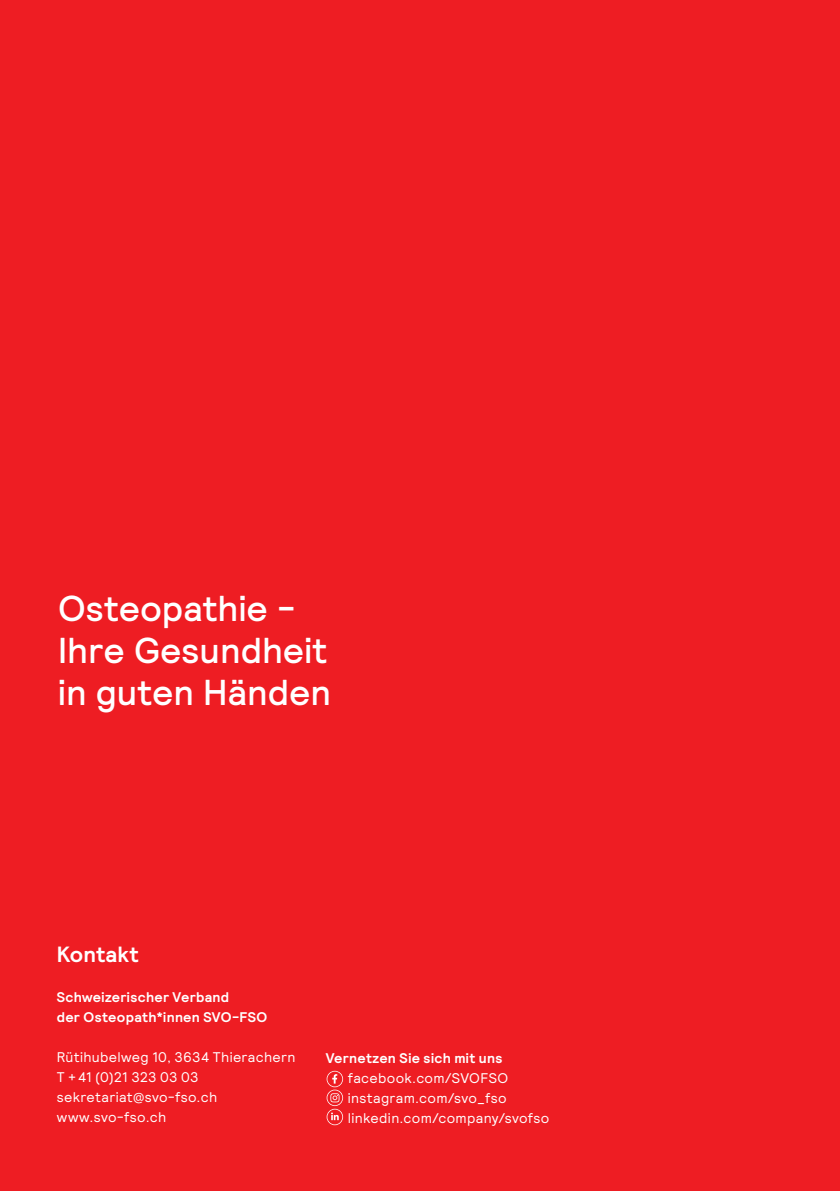
<style>
.page{position:relative;width:840px;height:1191px;background:#fff}
.page>*{position:absolute;margin:0;border:0;box-sizing:border-box;transform-origin:0 0}
.t1{font:500 36px/42px "Relative";color:#fff}
.t2{font:700 22px "Relative";letter-spacing:.005em;color:#fff}
.t3{font:14px/20px "Relative";letter-spacing:.02em;color:#fff}
.t4{font:700 14px/20px "Relative";letter-spacing:.02em;color:#fff}
</style>
<div class="page">
<div style="left:0;top:0;width:839px;height:1191px;background:#ee1d23"></div>
<svg style="left:326px;top:1070px;width:17px;height:55px"></svg>
<h1 class="t1" style="left:58px;top:586px;width:274px">Osteopathie -<br>Ihre Gesundheit in guten Händen</h1>
<h2 class="t2" style="left:57px;top:940px;width:83px">Kontakt</h2>
<p class="t4" style="left:57px;top:987px;width:212px">Schweizerischer Verband<br>der Osteopath*innen SVO-FSO</p>
<p class="t3" style="left:57px;top:1047px;width:240px">Rütihubelweg 10, 3634 Thierachern<br>T +41 (0)21 323 03 03 sekretariat@svo-fso.ch www.svo-fso.ch</p>
<p class="t4" style="left:325px;top:1048px;width:178px">Vernetzen Sie sich mit uns</p>
<p class="t3" style="left:347px;top:1067px;width:203px">facebook.com/SVOFSO instagram.com/svo_fso linkedin.com/company/svofso</p>
</div>
